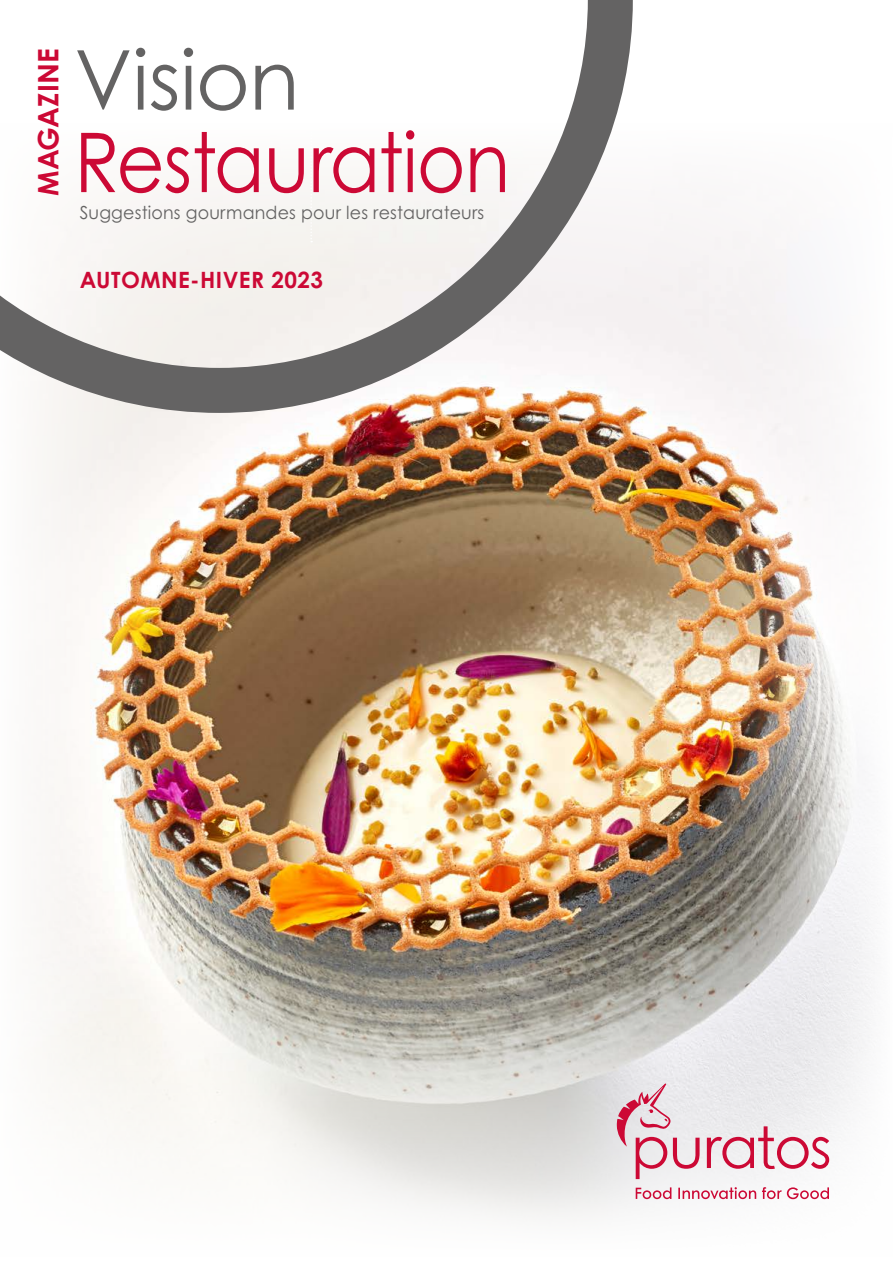
<style>
.page{position:relative;width:893px;height:1263px;background:#fff}
.page>*{position:absolute;margin:0;border:0;box-sizing:border-box;transform-origin:0 0}
.t1{font:82.5px "Century Gothic Pro";letter-spacing:-.01em;color:#cc0935;scale:.9 1}
.t2{font:82.5px "Century Gothic Pro";letter-spacing:-.005em;color:#646363}
.t3{font:700 28.2px "Century Gothic Pro";letter-spacing:.005em;color:#cc0935}
.t4{font:700 22.5px "Century Gothic Pro";letter-spacing:.02em;color:#cc0935}
.t5{font:18px "Century Gothic Pro";letter-spacing:.01em;color:#646363}
</style>
<div class="page">
<img style="left:43px;top:213px;width:831px;height:708px">
<svg style="left:29px;top:0;width:604px;height:413px"></svg>
<svg style="left:0;top:0;width:587px;height:367px"></svg>
<svg style="left:42px;top:921px;width:833px;height:297px"></svg>
<svg style="left:617px;top:1083px;width:83px;height:96px;background:#e4c2cb"></svg>
<svg style="left:636px;top:1187px;width:193px;height:12px"></svg>
<svg style="left:707px;top:1126px;width:122px;height:43px"></svg>
<h2 class="t3" style="left:31px;top:196px;width:149px;rotate:-90deg">MAGAZINE</h2>
<h1 class="t2" style="left:74px;top:30px;width:227px">Vision</h1>
<h1 class="t1" style="left:74px;top:112px;width:486px">Restauration</h1>
<p class="t5" style="left:80px;top:201px;width:406px">Suggestions gourmandes pour les restaurateurs</p>
<p class="t4" style="left:80px;top:266px;width:245px">AUTOMNE-HIVER 2023</p>
</div>
